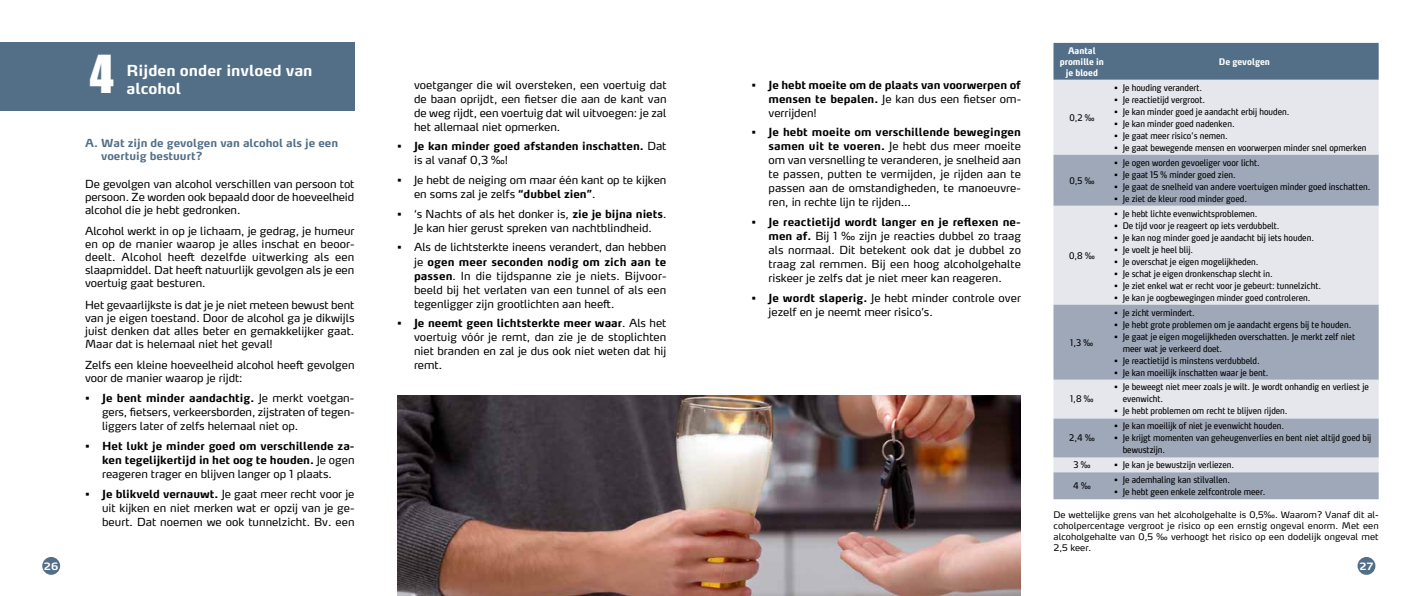
<style>
.page{position:relative;width:1418px;height:596px;background:#fff}
.page>*{position:absolute;margin:0;border:0;box-sizing:border-box;transform-origin:0 0}
.t1{font:48px "Impact";color:#fff}
.t2{font:700 15px/18px "Max OT";color:#fff}
.t3{font:11px/14px "Max OT";color:#000;text-align:justify}
.t4{font:700 11px/14px "Max OT";color:#000;text-align:justify}
.t5{font:700 11px/13px "Max OT";color:#536f87}
.t6{font:700 10px "Max OT";color:#fff}
.t7{font:condensed 9px/12px "Max OT";color:#000}
.t8{font:9px/11px "Max OT";letter-spacing:.005em;color:#000;text-align:justify}
.t9{font:700 condensed 9px/11px "Max OT";color:#fff;text-align:center}
.s1{font-weight:700}
.s2{font-weight:400}
.s3{font-stretch:normal}
</style>
<div class="page">
<div style="left:1357px;top:556px;width:18px;height:18px;background:#536f87;border-radius:50%"></div>
<div style="left:42px;top:556px;width:18px;height:18px;background:#536f87;border-radius:50%"></div>
<div style="left:0;top:42px;width:354px;height:69px;background:#536f87"></div>
<div style="left:1053px;top:43px;width:325px;height:37px;background:#536f87"></div>
<div style="left:1053px;top:80px;width:325px;height:75px;background:#e5e7ec"></div>
<svg style="left:1053px;top:155px;width:325px;height:344px;background:#bec4cf"></svg>
<img style="left:397px;top:395px;width:623px;height:200px">
<h1 class="t1" style="left:90px;top:37px;width:25px">4</h1>
<h2 class="t2" style="left:126px;top:62px;width:187px">Rijden onder invloed van alcohol</h2>
<p class="t5" style="left:101px;top:137px;width:239px;text-indent:-16px">A. Wat zijn de gevolgen van alcohol als je een voertuig bestuurt?</p>
<p class="t3" style="left:85px;top:177px;width:271px;line-height:13px">De gevolgen van alcohol verschillen van persoon tot persoon. Ze worden ook bepaald door de hoeveelheid alcohol die je hebt gedronken.</p>
<p class="t3" style="left:85px;top:224px;width:271px;line-height:13px">Alcohol werkt in op je lichaam, je gedrag, je humeur en op de manier waarop je alles inschat en beoor&shy;deelt. Alcohol heeft dezelfde uitwerking als een slaapmiddel. Dat heeft natuurlijk gevolgen als je een voertuig gaat besturen.</p>
<p class="t3" style="left:85px;top:298px;width:271px;line-height:13px">Het gevaarlijkste is dat je je niet meteen bewust bent van je eigen toestand. Door de alcohol ga je dikwijls juist denken dat alles beter en gemakkelijker gaat.<br>Maar dat is helemaal niet het geval!</p>
<p class="t3" style="left:85px;top:358px;width:271px;line-height:13px">Zelfs een kleine hoeveelheid alcohol heeft gevolgen voor de manier waarop je rijdt:</p>
<p class="t3" style="left:102px;top:390px;width:254px;text-indent:-17px">• <span class="s1">Je bent minder aandachtig.</span> Je merkt voetgan&shy;gers, fietsers, verkeersborden, zijstraten of tegen&shy;liggers later of zelfs helemaal niet op.</p>
<p class="t4" style="left:102px;top:438px;width:254px;text-indent:-17px"><span class="s2">•</span> Het lukt je minder goed om verschillende za&shy;ken tegelijkertijd in het oog te houden. <span class="s2">Je ogen reageren trager en blijven langer op 1 plaats.</span></p>
<p class="t3" style="left:102px;top:486px;width:254px;text-indent:-17px">• <span class="s1">Je blikveld vernauwt.</span> Je gaat meer recht voor je uit kijken en niet merken wat er opzij van je ge&shy;beurt. Dat noemen we ook tunnelzicht. Bv. een</p>
<p class="t3" style="left:414px;top:77px;width:254px">voetganger die wil oversteken, een voertuig dat de baan oprijdt, een fietser die aan de kant van de weg rijdt, een voertuig dat wil uitvoegen: je zal het allemaal niet opmerken.</p>
<p class="t4" style="left:414px;top:139px;width:254px;text-indent:-17px"><span class="s2">•</span> Je kan minder goed afstanden inschatten. <span class="s2">Dat is al vanaf 0,3 ‰!</span></p>
<p class="t3" style="left:414px;top:173px;width:254px;text-indent:-17px">• Je hebt de neiging om maar één kant op te kijken en soms zal je zelfs <span class="s1">“dubbel zien”</span>.</p>
<p class="t3" style="left:397px;top:206px;width:271px;text-align:center">• ‘s Nachts of als het donker is, <span class="s1">zie je bijna niets</span>.<br>Je kan hier gerust spreken van nachtblindheid.</p>
<p class="t3" style="left:414px;top:240px;width:254px;text-indent:-17px">• Als de lichtsterkte ineens verandert, dan hebben je <span class="s1">ogen meer seconden nodig om zich aan te passen</span>. In die tijdspanne zie je niets. Bijvoor&shy;beeld bij het verlaten van een tunnel of als een tegenligger zijn grootlichten aan heeft.</p>
<p class="t3" style="left:414px;top:316px;width:254px;text-indent:-17px">• <span class="s1">Je neemt geen lichtsterkte meer waar</span>. Als het voertuig vóór je remt, dan zie je de stoplichten niet branden en zal je dus ook niet weten dat hij remt.</p>
<p class="t4" style="left:768px;top:77px;width:254px;text-indent:-17px"><span class="s2">•</span> Je hebt moeite om de plaats van voorwerpen of mensen te bepalen. <span class="s2">Je kan dus een fietser om&shy;verrijden!</span></p>
<p class="t3" style="left:768px;top:125px;width:254px;text-indent:-17px">• <span class="s1">Je hebt moeite om verschillende bewegingen samen uit te voeren.</span> Je hebt dus meer moeite om van versnelling te veranderen, je snelheid aan te passen, putten te vermijden, je rijden aan te passen aan de omstandigheden, te manoeuvre&shy;ren, in rechte lijn te rijden…</p>
<p class="t3" style="left:768px;top:215px;width:254px;text-indent:-17px">• <span class="s1">Je reactietijd wordt langer en je reflexen ne&shy;men af.</span> Bij 1 ‰ zijn je reacties dubbel zo traag als normaal. Dit betekent ook dat je dubbel zo traag zal remmen. Bij een hoog alcoholgehalte riskeer je zelfs dat je niet meer kan reageren.</p>
<p class="t3" style="left:768px;top:290px;width:254px;text-indent:-17px">• <span class="s1">Je wordt slaperig.</span> Je hebt minder controle over jezelf en je neemt meer risico’s.</p>
<p class="t9" style="left:1059px;top:45px;width:46px">Aantal promille in je bloed</p>
<p class="t9" style="left:1218px;top:56px;width:53px">De gevolgen</p>
<p class="t7" style="left:1069px;top:111px;width:27px">0,2 ‰</p>
<p class="t7" style="left:1114px;top:81px;width:89px"><span class="s3">•</span> Je houding verandert.</p>
<p class="t7" style="left:1114px;top:93px;width:92px"><span class="s3">•</span> Je reactietijd vergroot.</p>
<p class="t7" style="left:1114px;top:105px;width:177px"><span class="s3">•</span> Je kan minder goed je aandacht erbij houden.</p>
<p class="t7" style="left:1114px;top:117px;width:122px"><span class="s3">•</span> Je kan minder goed nadenken.</p>
<p class="t7" style="left:1114px;top:129px;width:115px"><span class="s3">•</span> Je gaat meer risico’s nemen.</p>
<p class="t7" style="left:1114px;top:141px;width:254px"><span class="s3">•</span> Je gaat bewegende mensen en voorwerpen minder snel opmerken</p>
<p class="t7" style="left:1069px;top:174px;width:26px">0,5 ‰</p>
<p class="t7" style="left:1069px;top:249px;width:27px">0,8 ‰</p>
<p class="t7" style="left:1070px;top:336px;width:24px">1,3 ‰</p>
<p class="t7" style="left:1070px;top:393px;width:24px">1,8 ‰</p>
<p class="t7" style="left:1069px;top:431px;width:27px">2,4 ‰</p>
<p class="t7" style="left:1114px;top:156px;width:147px"><span class="s3">•</span> Je ogen worden gevoeliger voor licht.</p>
<p class="t7" style="left:1114px;top:168px;width:123px"><span class="s3">•</span> Je gaat 15 % minder goed zien.</p>
<p class="t7" style="left:1114px;top:180px;width:258px"><span class="s3">•</span> Je gaat de snelheid van andere voertuigen minder goed inschatten.</p>
<p class="t7" style="left:1114px;top:192px;width:134px"><span class="s3">•</span> Je ziet de kleur rood minder goed.</p>
<p class="t7" style="left:1114px;top:207px;width:145px"><span class="s3">•</span> Je hebt lichte evenwichtsproblemen.</p>
<p class="t7" style="left:1114px;top:219px;width:167px"><span class="s3">•</span> De tijd voor je reageert op iets verdubbelt.</p>
<p class="t7" style="left:1114px;top:231px;width:201px"><span class="s3">•</span> Je kan nog minder goed je aandacht bij iets houden.</p>
<p class="t7" style="left:1114px;top:243px;width:81px"><span class="s3">•</span> Je voelt je heel blij.</p>
<p class="t7" style="left:1114px;top:255px;width:146px"><span class="s3">•</span> Je overschat je eigen mogelijkheden.</p>
<p class="t7" style="left:1114px;top:267px;width:160px"><span class="s3">•</span> Je schat je eigen dronkenschap slecht in.</p>
<p class="t7" style="left:1114px;top:279px;width:208px"><span class="s3">•</span> Je ziet enkel wat er recht voor je gebeurt: tunnelzicht.</p>
<p class="t7" style="left:1114px;top:291px;width:198px"><span class="s3">•</span> Je kan je oogbewegingen minder goed controleren.</p>
<p class="t7" style="left:1114px;top:306px;width:82px"><span class="s3">•</span> Je zicht vermindert.</p>
<p class="t7" style="left:1114px;top:318px;width:239px"><span class="s3">•</span> Je hebt grote problemen om je aandacht ergens bij te houden.</p>
<p class="t7" style="left:1122px;top:330px;width:234px;text-indent:-9px"><span class="s3">•</span> Je gaat je eigen mogelijkheden overschatten. Je merkt zelf niet meer wat je verkeerd doet.</p>
<p class="t7" style="left:1114px;top:354px;width:147px"><span class="s3">•</span> Je reactietijd is minstens verdubbeld.</p>
<p class="t7" style="left:1114px;top:366px;width:156px"><span class="s3">•</span> Je kan moeilijk inschatten waar je bent.</p>
<p class="t7" style="left:1122px;top:381px;width:248px;text-indent:-9px"><span class="s3">•</span> Je beweegt niet meer zoals je wilt. Je wordt onhandig en verliest je evenwicht.</p>
<p class="t7" style="left:1114px;top:405px;width:175px"><span class="s3">•</span> Je hebt problemen om recht te blijven rijden.</p>
<p class="t7" style="left:1114px;top:419px;width:171px"><span class="s3">•</span> Je kan moeilijk of niet je evenwicht houden.</p>
<p class="t7" style="left:1122px;top:431px;width:250px;text-indent:-9px"><span class="s3">•</span> Je krijgt momenten van geheugenverlies en bent niet altijd goed bij bewustzijn.</p>
<p class="t7" style="left:1073px;top:458px;width:18px">3 ‰</p>
<p class="t7" style="left:1114px;top:458px;width:121px"><span class="s3">•</span> Je kan je bewustzijn verliezen.</p>
<p class="t7" style="left:1073px;top:479px;width:19px">4 ‰</p>
<p class="t7" style="left:1114px;top:473px;width:117px"><span class="s3">•</span> Je ademhaling kan stilvallen.</p>
<p class="t7" style="left:1114px;top:485px;width:153px"><span class="s3">•</span> Je hebt geen enkele zelfcontrole meer.</p>
<p class="t8" style="left:1053px;top:509px;width:327px">De wettelijke grens van het alcoholgehalte is 0,5‰. Waarom? Vanaf dit al&shy;coholpercentage vergroot je risico op een ernstig ongeval enorm. Met een alcoholgehalte van 0,5 ‰ verhoogt het risico op een dodelijk ongeval met 2,5 keer.</p>
<p class="t6" style="left:44px;top:559px;width:16px">26</p>
<p class="t6" style="left:1359px;top:559px;width:15px">27</p>
</div>
